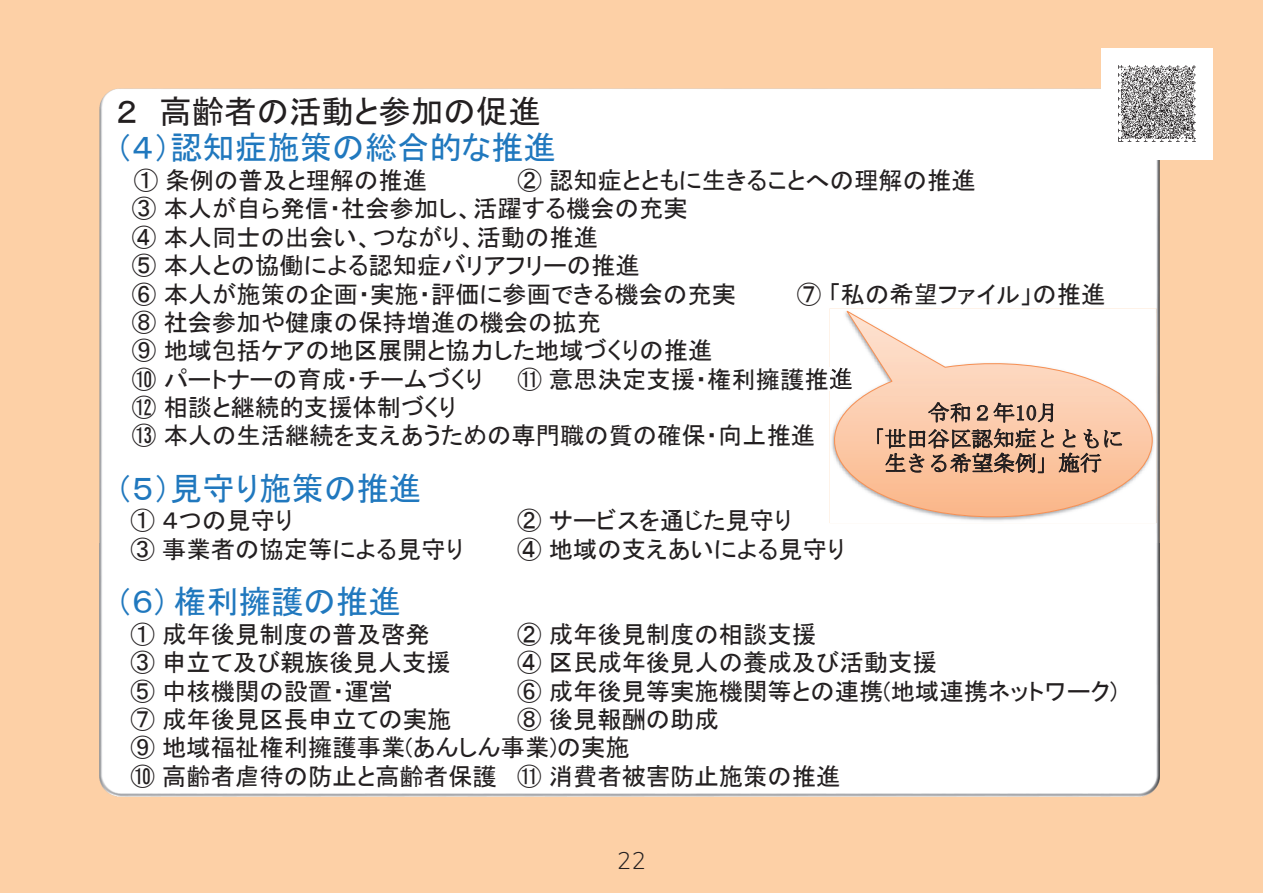
<style>
.page{position:relative;width:1263px;height:893px;background:#fdd0a6}
.page>*{position:absolute;margin:0;border:0;box-sizing:border-box;transform-origin:0 0}
.t1{font:32.4px "MS P Gothic";color:#2078be}
.t2{font:32.4px "MS P Gothic";color:#231f20}
.t3{font:24.3px/28.3px "MS P Gothic";color:#231f20}
.t4{font:21.6px/25px "MS Mincho";letter-spacing:.005em;color:#231f20;text-align:center}
.t5{font:21px "DFUD Gothic W2 WINP RKSJ H";color:#231f20}
</style>
<div class="page">
<div style="left:99px;top:89px;width:1072px;height:455px;background:#fff"></div>
<div style="left:99px;top:544px;width:1061px;height:253px;background:#fff"></div>
<div style="left:550px;top:368px;width:271px;height:22px;background:#fff"></div>
<svg style="left:821px;top:310px;width:350px;height:217px;background:#f8e2d4"></svg>
<svg style="left:877px;top:402px;width:245px;height:71px"></svg>
<div style="left:1101px;top:48px;width:111px;height:111px;background:#fff"></div>
<img style="left:1118px;top:65px;width:77px;height:77px">
<h1 class="t2" style="left:116px;top:95px;width:427px">２ 高齢者の活動と参加の促進</h1>
<h1 class="t1" style="left:116px;top:132px;width:442px">（４）認知症施策の総合的な推進</h1>
<p class="t3" style="left:134px;top:166px;width:295px">① 条例の普及と理解の推進</p>
<p class="t3" style="left:132px;top:166px;width:845px;text-indent:385px">② 認知症とともに生きることへの理解の推進<br>③ 本人が自ら発信・社会参加し、活躍する機会の充実<br>④ 本人同士の出会い、つながり、活動の推進<br>⑤ 本人との協働による認知症バリアフリーの推進<br>⑥ 本人が施策の企画・実施・評価に参画できる機会の充実</p>
<p class="t3" style="left:797px;top:280px;width:310px">⑦ 「私の希望ファイル」の推進</p>
<p class="t3" style="left:132px;top:308px;width:582px">⑧ 社会参加や健康の保持増進の機会の拡充<br>⑨ 地域包括ケアの地区展開と協力した地域づくりの推進⑩ パートナーの育成・チームづくり</p>
<p class="t3" style="left:517px;top:365px;width:337px">⑪ 意思決定支援・権利擁護推進</p>
<p class="t3" style="left:132px;top:393px;width:685px">⑫ 相談と継続的支援体制づくり<br>⑬ 本人の生活継続を支えあうための専門職の質の確保・向上推進</p>
<h1 class="t1" style="left:116px;top:472px;width:307px">（５）見守り施策の推進</h1>
<p class="t3" style="left:130px;top:506px;width:164px">① ４つの見守り</p>
<p class="t3" style="left:517px;top:506px;width:277px">② サービスを通じた見守り</p>
<p class="t3" style="left:130px;top:535px;width:335px">③ 事業者の協定等による見守り</p>
<p class="t3" style="left:517px;top:535px;width:330px">④ 地域の支えあいによる見守り</p>
<h1 class="t1" style="left:116px;top:585px;width:287px">（６) 権利擁護の推進</h1>
<p class="t3" style="left:130px;top:620px;width:301px">① 成年後見制度の普及啓発</p>
<p class="t3" style="left:517px;top:620px;width:301px">② 成年後見制度の相談支援</p>
<p class="t3" style="left:130px;top:648px;width:322px">③ 申立て及び親族後見人支援</p>
<p class="t3" style="left:517px;top:648px;width:421px">④ 区民成年後見人の養成及び活動支援</p>
<p class="t3" style="left:130px;top:676px;width:264px">⑤ 中核機関の設置・運営</p>
<p class="t3" style="left:517px;top:676px;width:602px">⑥ 成年後見等実施機関等との連携(地域連携ネットワーク)</p>
<p class="t3" style="left:130px;top:705px;width:323px">⑦ 成年後見区長申立ての実施</p>
<p class="t4" style="left:863px;top:400px;width:262px">令和２年10月<br>「世田谷区認知症とともに生きる希望条例」施行</p>
<p class="t3" style="left:130px;top:705px;width:711px;text-indent:386px">⑧ 後見報酬の助成<br>⑨ 地域福祉権利擁護事業(あんしん事業)の実施<br>⑩ 高齢者虐待の防止と高齢者保護 ⑪ 消費者被害防止施策の推進</p>
<p class="t5" style="left:617px;top:847px;width:31px">22</p>
</div>
